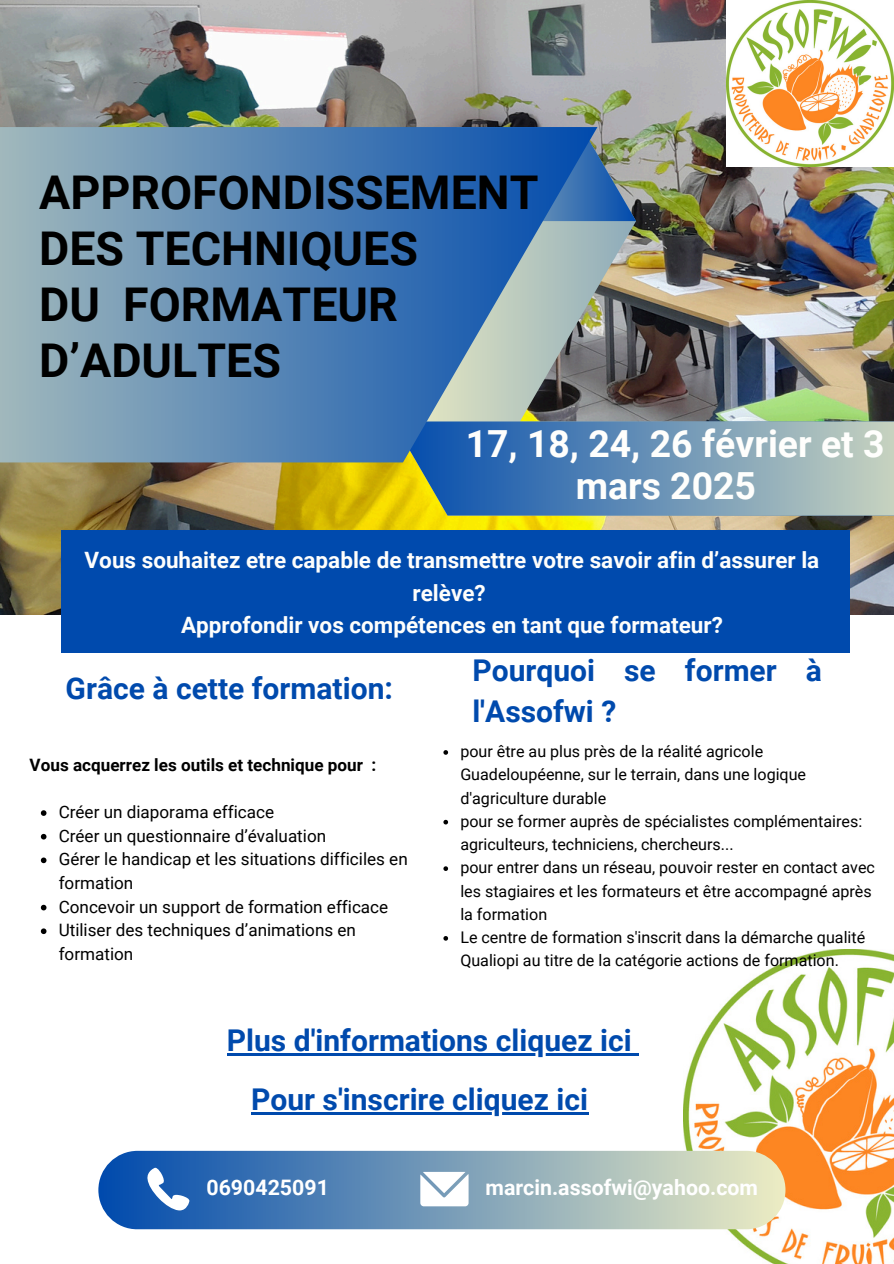
<style>
.page{position:relative;width:894px;height:1264px;background:#fff}
.page>*{position:absolute;margin:0;border:0;box-sizing:border-box;transform-origin:0 0}
.t1{font:700 46.5px/56.2px "Roboto";color:#000}
.t2{font:700 37.35px/42.8px "Roboto";color:#fefefc;text-align:center}
.t3{font:700 30px/41.7px "Roboto";color:#004aad}
.t4{font:700 22.5px/32.7px "Roboto";color:#fefefc;text-align:center}
.t5{font:700 21.3px "Roboto";color:#fff}
.t6{font:17.1px/23.7px "Roboto";color:#000}
.t7{font:700 17.1px "Roboto";color:#000}
.t8{font:16.05px/23.2px "Roboto";color:#000}
</style>
<div class="page">
<img style="left:0;top:0;width:893px;height:614px">
<img style="left:597px;top:127px;width:296px;height:294px">
<svg style="left:393px;top:421px;width:500px;height:94px;background:#7c9dad"></svg>
<svg style="left:597px;top:127px;width:39px;height:94px;background:#6c8797"></svg>
<svg style="left:0;top:127px;width:597px;height:335px;background:#628cb3"></svg>
<img style="left:683px;top:949px;width:210px;height:314px">
<div style="left:98px;top:1150px;width:687px;height:79px;background:linear-gradient(to right,#014aad,#edecc3);border-radius:39px"></div>
<svg style="left:420px;top:1171px;width:48px;height:35px"></svg>
<svg style="left:147px;top:1167px;width:42px;height:43px"></svg>
<img style="left:726px;top:0;width:167px;height:166px">
<div style="left:61px;top:530px;width:788px;height:123px;background:#004aad"></div>
<svg style="left:443px;top:750px;width:5px;height:4px"></svg>
<svg style="left:443px;top:819px;width:5px;height:5px"></svg>
<svg style="left:443px;top:866px;width:5px;height:5px"></svg>
<svg style="left:443px;top:936px;width:5px;height:4px"></svg>
<svg style="left:41px;top:810px;width:5px;height:5px"></svg>
<svg style="left:41px;top:833px;width:5px;height:6px"></svg>
<svg style="left:41px;top:857px;width:5px;height:6px"></svg>
<svg style="left:41px;top:904px;width:5px;height:6px"></svg>
<svg style="left:41px;top:928px;width:5px;height:6px"></svg>
<hr style="left:227px;top:1053px;width:404px;height:2px;background:#004aad">
<svg style="left:631px;top:1053px;width:8px;height:2px"></svg>
<hr style="left:251px;top:1112px;width:337px;height:2px;background:#004aad">
<p class="t1" style="left:39px;top:164px;width:500px">APPROFONDISSEMENT<br>DES TECHNIQUES<br>DU FORMATEUR<br>D’ADULTES</p>
<p class="t2" style="left:465px;top:422px;width:420px">17, 18, 24, 26 février et 3 mars 2025</p>
<p class="t4" style="left:85px;top:544px;width:736px">Vous souhaitez etre capable de transmettre votre savoir afin d’assurer la relève?</p>
<p class="t4" style="left:181px;top:609px;width:543px">Approfondir vos compétences en tant que formateur?</p>
<p class="t3" style="left:66px;top:667px;width:329px">Grâce à cette formation:</p>
<h1 class="t7" style="left:30px;top:755px;width:348px">Vous acquerrez les outils et technique pour :</h1>
<h4 class="t6" style="left:59px;top:800px;width:217px">Créer un diaporama efficace</h4>
<p class="t6" style="left:59px;top:824px;width:269px">Créer un questionnaire d’évaluation</p>
<h3 class="t6" style="left:59px;top:847px;width:350px">Gérer le handicap et les situations difficiles en formation</h3>
<h3 class="t6" style="left:59px;top:895px;width:331px">Concevoir un support de formation efficace</h3>
<h5 class="t6" style="left:59px;top:918px;width:299px">Utiliser des techniques d’animations en formation</h5>
<p class="t3" style="left:472px;top:649px;width:351px">Pourquoi se former à l'Assofwi ?</p>
<p class="t8" style="left:460px;top:740px;width:347px">pour être au plus près de la réalité agricole<br>Guadeloupéenne, sur le terrain, dans une logique d'agriculture durable</p>
<p class="t8" style="left:460px;top:809px;width:403px">pour se former auprès de spécialistes complémentaires: agriculteurs, techniciens, chercheurs...</p>
<p class="t8" style="left:460px;top:856px;width:416px">pour entrer dans un réseau, pouvoir rester en contact avec les stagiaires et les formateurs et être accompagné après la formation</p>
<h2 class="t8" style="left:460px;top:925px;width:406px">Le centre de formation s'inscrit dans la démarche qualité<br>Qualiopi au titre de la catégorie actions de formation.</h2>
<p class="t3" style="left:227px;top:1019px;width:406px">Plus d'informations cliquez ici</p>
<p class="t3" style="left:251px;top:1079px;width:338px">Pour s'inscrire cliquez ici</p>
<p class="t5" style="left:206px;top:1174px;width:124px">0690425091</p>
<p class="t5" style="left:485px;top:1174px;width:274px">marcin.assofwi@yahoo.com</p>
</div>
